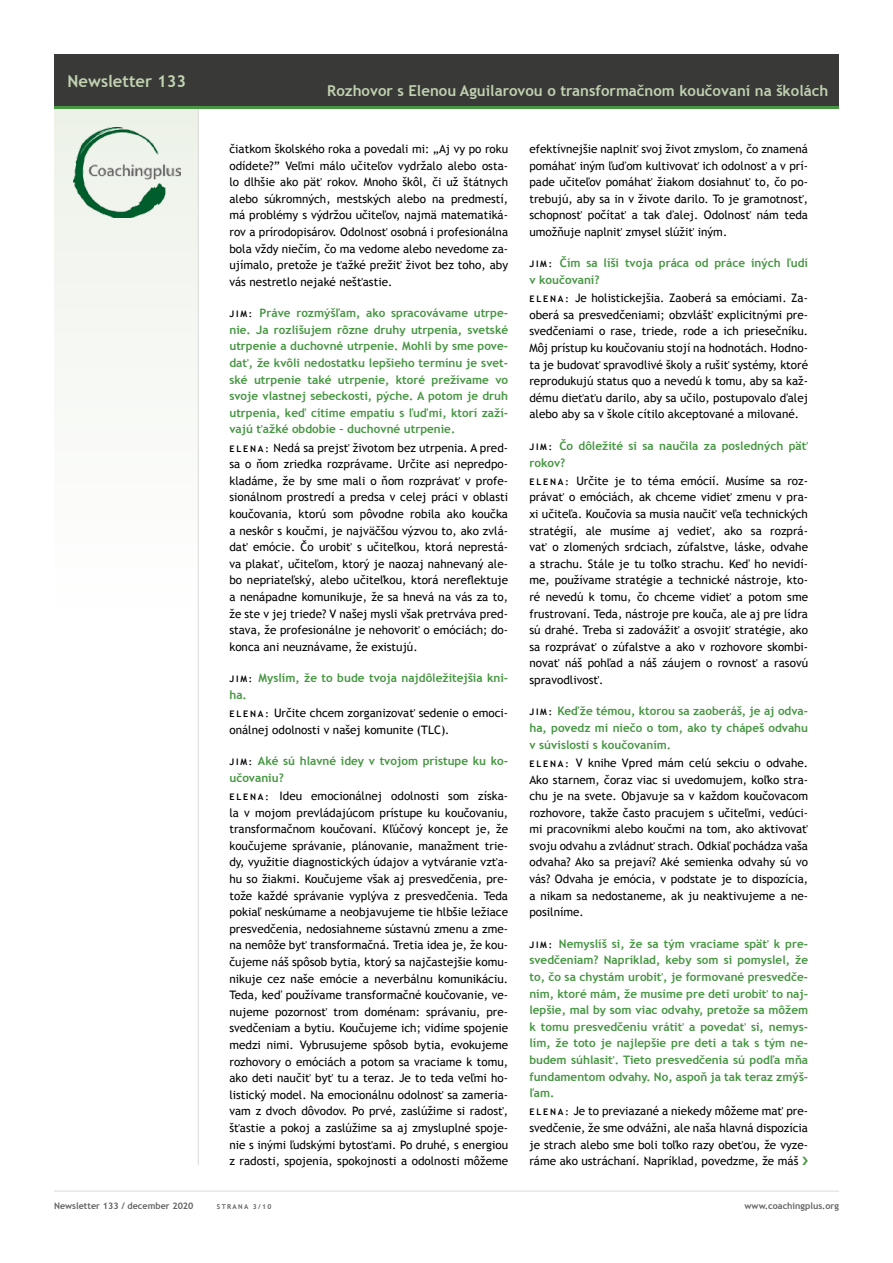
<style>
.page{position:relative;width:893px;height:1263px;background:#fff}
.page>*{position:absolute;margin:0;border:0;box-sizing:border-box;transform-origin:0 0}
.t1{font:700 16.5px "Trebuchet MS";color:#c0d2b0}
.t2{font:700 15px "Trebuchet MS";color:#c0d2b0}
.t3{font:11.7px/16.6px "Trebuchet MS";color:#000;text-align:justify}
.t4{font:700 11.7px/16.6px "Trebuchet MS";color:#469642}
.t5{font:700 9px "Trebuchet MS";color:#646363}
.t6{font:700 6.75px "Trebuchet MS";letter-spacing:.2em;color:#646363}
.s1{font-size:9px;color:#000}
.s2{font-weight:700;font-size:9px}
</style>
<div class="page">
<div style="left:54px;top:106px;width:145px;height:525px;background:#f7f9f6"></div>
<hr style="left:54px;top:1191px;width:785px;height:1px;background:#dadada">
<hr style="left:198px;top:108px;width:1px;height:1057px;background:#dadada">
<div style="left:54px;top:54px;width:785px;height:53px;background:#393938"></div>
<hr style="left:54px;top:106px;width:785px;height:3px;background:#469642">
<img style="left:74px;top:127px;width:106px;height:91px">
<h1 class="t1" style="left:68px;top:70px;width:120px">Newsletter 133</h1>
<p class="t2" style="left:327px;top:81px;width:503px">Rozhovor s Elenou Aguilarovou o transformačnom koučovaní na školách</p>
<p class="t3" style="left:229px;top:141px;width:280px">čiatkom školského roka a povedali mi: „Aj vy po roku odídete?” Veľmi málo učiteľov vydržalo alebo osta&shy;lo dlhšie ako päť rokov. Mnoho škôl, či už štátnych alebo súkromných, mestských alebo na predmestí, má problémy s výdržou učiteľov, najmä matematiká&shy;rov a prírodopisárov. Odolnosť osobná i profesionálna bola vždy niečím, čo ma vedome alebo nevedome za&shy;ujímalo, pretože je ťažké prežiť život bez toho, aby vás nestretlo nejaké nešťastie.</p>
<p class="t4" style="left:229px;top:305px;width:280px;text-align:justify"><span class="s1">J I M :</span> Práve rozmýšľam, ako spracovávame utrpe&shy;nie. Ja rozlišujem rôzne druhy utrpenia, svetské utrpenie a duchovné utrpenie. Mohli by sme pove&shy;dať, že kvôli nedostatku lepšieho termínu je svet&shy;ské utrpenie také utrpenie, ktoré prežívame vo svoje vlastnej sebeckosti, pýche. A potom je druh utrpenia, keď cítime empatiu s ľuďmi, ktorí zaží&shy;vajú ťažké obdobie – duchovné utrpenie.</p>
<p class="t3" style="left:229px;top:439px;width:280px"><span class="s2">E L E N A :</span> Nedá sa prejsť životom bez utrpenia. A pred&shy;sa o ňom zriedka rozprávame. Určite asi nepredpo&shy;kladáme, že by sme mali o ňom rozprávať v profe&shy;sionálnom prostredí a predsa v celej práci v oblasti koučovania, ktorú som pôvodne robila ako koučka a neskôr s koučmi, je najväčšou výzvou to, ako zvlá&shy;dať emócie. Čo urobiť s učiteľkou, ktorá neprestá&shy;va plakať, učiteľom, ktorý je naozaj nahnevaný ale&shy;bo nepriateľský, alebo učiteľkou, ktorá nereflektuje a nenápadne komunikuje, že sa hnevá na vás za to, že ste v jej triede? V našej mysli však pretrváva pred&shy;stava, že profesionálne je nehovoriť o emóciách; do&shy;konca ani neuznávame, že existujú.</p>
<p class="t4" style="left:229px;top:670px;width:280px"><span class="s1">J I M :</span> Myslím, že to bude tvoja najdôležitejšia kni&shy;ha.</p>
<p class="t3" style="left:229px;top:705px;width:280px"><span class="s2">E L E N A :</span> Určite chcem zorganizovať sedenie o emoci&shy;onálnej odolnosti v našej komunite (TLC).</p>
<p class="t4" style="left:229px;top:753px;width:280px"><span class="s1">J I M :</span> Aké sú hlavné idey v tvojom prístupe ku ko&shy;učovaniu?</p>
<p class="t3" style="left:229px;top:788px;width:280px"><span class="s2">E L E N A :</span> Ideu emocionálnej odolnosti som získa&shy;la v mojom prevládajúcom prístupe ku koučovaniu, transformačnom koučovaní. Kľúčový koncept je, že koučujeme správanie, plánovanie, manažment trie&shy;dy, využitie diagnostických údajov a vytváranie vzťa&shy;hu so žiakmi. Koučujeme však aj presvedčenia, pre&shy;tože každé správanie vyplýva z presvedčenia. Teda pokiaľ neskúmame a neobjavujeme tie hlbšie ležiace presvedčenia, nedosiahneme sústavnú zmenu a zme&shy;na nemôže byť transformačná. Tretia idea je, že kou&shy;čujeme náš spôsob bytia, ktorý sa najčastejšie komu&shy;nikuje cez naše emócie a neverbálnu komunikáciu.<br>Teda, keď používame transformačné koučovanie, ve&shy;nujeme pozornosť trom doménam: správaniu, pre&shy;svedčeniam a bytiu. Koučujeme ich; vidíme spojenie medzi nimi. Vybrusujeme spôsob bytia, evokujeme rozhovory o emóciách a potom sa vraciame k tomu, ako deti naučiť byť tu a teraz. Je to teda veľmi ho&shy;listický model. Na emocionálnu odolnosť sa zameria&shy;vam z dvoch dôvodov. Po prvé, zaslúžime si radosť, šťastie a pokoj a zaslúžime sa aj zmysluplné spoje&shy;nie s inými ľudskými bytosťami. Po druhé, s energiou z radosti, spojenia, spokojnosti a odolnosti môžeme</p>
<p class="t3" style="left:529px;top:141px;width:280px">efektívnejšie naplniť svoj život zmyslom, čo znamená pomáhať iným ľuďom kultivovať ich odolnosť a v prí&shy;pade učiteľov pomáhať žiakom dosiahnuť to, čo po&shy;trebujú, aby sa in v živote darilo. To je gramotnosť, schopnosť počítať a tak ďalej. Odolnosť nám teda umožňuje naplniť zmysel slúžiť iným.</p>
<p class="t4" style="left:529px;top:255px;width:280px"><span class="s1">J I M :</span> Čím sa líši tvoja práca od práce iných ľudí v koučovaní?</p>
<p class="t3" style="left:529px;top:290px;width:280px"><span class="s2">E L E N A :</span> Je holistickejšia. Zaoberá sa emóciami. Za&shy;oberá sa presvedčeniami; obzvlášť explicitnými pre&shy;svedčeniami o rase, triede, rode a ich priesečníku.<br>Môj prístup ku koučovaniu stojí na hodnotách. Hodno&shy;ta je budovať spravodlivé školy a rušiť systémy, ktoré reprodukujú status quo a nevedú k tomu, aby sa kaž&shy;dému dieťaťu darilo, aby sa učilo, postupovalo ďalej alebo aby sa v škole cítilo akceptované a milované.</p>
<p class="t4" style="left:529px;top:437px;width:280px"><span class="s1">J I M :</span> Čo dôležité si sa naučila za posledných päť rokov?</p>
<p class="t3" style="left:529px;top:472px;width:280px"><span class="s2">E L E N A :</span> Určite je to téma emócií. Musíme sa roz&shy;právať o emóciách, ak chceme vidieť zmenu v pra&shy;xi učiteľa. Koučovia sa musia naučiť veľa technických stratégií, ale musíme aj vedieť, ako sa rozprá&shy;vať o zlomených srdciach, zúfalstve, láske, odvahe a strachu. Stále je tu toľko strachu. Keď ho nevidí&shy;me, používame stratégie a technické nástroje, kto&shy;ré nevedú k tomu, čo chceme vidieť a potom sme frustrovaní. Teda, nástroje pre kouča, ale aj pre lídra sú drahé. Treba si zadovážiť a osvojiť stratégie, ako sa rozprávať o zúfalstve a ako v rozhovore skombi&shy;novať náš pohľad a náš záujem o rovnosť a rasovú spravodlivosť.</p>
<p class="t4" style="left:529px;top:703px;width:280px;text-align:justify"><span class="s1">J I M :</span> Keďže témou, ktorou sa zaoberáš, je aj odva&shy;ha, povedz mi niečo o tom, ako ty chápeš odvahu v súvislosti s koučovaním.</p>
<p class="t3" style="left:529px;top:755px;width:280px"><span class="s2">E L E N A :</span> V knihe Vpred mám celú sekciu o odvahe.<br>Ako starnem, čoraz viac si uvedomujem, koľko stra&shy;chu je na svete. Objavuje sa v každom koučovacom rozhovore, takže často pracujem s učiteľmi, vedúci&shy;mi pracovníkmi alebo koučmi na tom, ako aktivovať svoju odvahu a zvládnuť strach. Odkiaľ pochádza vaša odvaha? Ako sa prejaví? Aké semienka odvahy sú vo vás? Odvaha je emócia, v podstate je to dispozícia, a nikam sa nedostaneme, ak ju neaktivujeme a ne&shy;posilníme.</p>
<p class="t4" style="left:529px;top:935px;width:280px;text-align:justify"><span class="s1">J I M :</span> Nemyslíš si, že sa tým vraciame späť k pre&shy;svedčeniam? Napríklad, keby som si pomyslel, že to, čo sa chystám urobiť, je formované presvedče&shy;ním, ktoré mám, že musíme pre deti urobiť to naj&shy;lepšie, mal by som viac odvahy, pretože sa môžem k tomu presvedčeniu vrátiť a povedať si, nemys&shy;lím, že toto je najlepšie pre deti a tak s tým ne&shy;budem súhlasiť. Tieto presvedčenia sú podľa mňa fundamentom odvahy. No, aspoň ja tak teraz zmýš&shy;ľam.</p>
<p class="t3" style="left:529px;top:1103px;width:280px"><span class="s2">E L E N A :</span> Je to previazané a niekedy môžeme mať pre&shy;svedčenie, že sme odvážni, ale naša hlavná dispozícia je strach alebo sme boli toľko razy obeťou, že vyze&shy;ráme ako ustráchaní. Napríklad, povedzme, že máš</p>
<p class="t5" style="left:54px;top:1200px;width:141px">Newsletter 133 / december 2020</p>
<p class="t6" style="left:217px;top:1202px;width:56px">STRANA 3/10</p>
<p class="t5" style="left:745px;top:1200px;width:96px">www.coachingplus.org</p>
</div>
